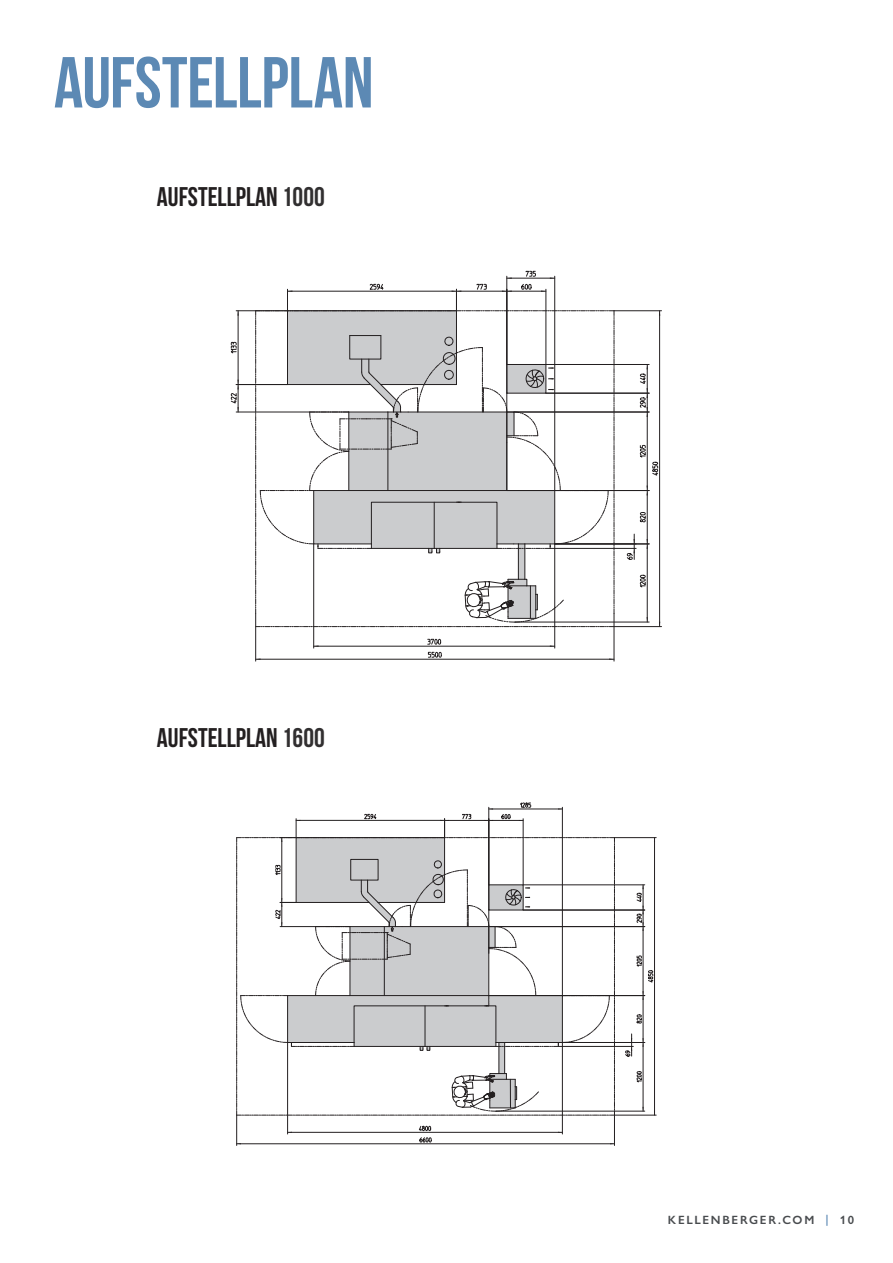
<style>
.page{position:relative;width:893px;height:1263px;background:#fff}
.page>*{position:absolute;margin:0;border:0;box-sizing:border-box;transform-origin:0 0}
.t1{font:72px "Bebas Neue";color:#5c89b4}
.t2{font:27px "Bebas Neue";color:#231f20}
.t3{font:600 12px "Gill Sans Nova";letter-spacing:.145em;color:#484b4e}
.s1{color:#312f30}
.s2{color:#5c89b4}
</style>
<div class="page">
<hr style="left:238px;top:311px;width:1px;height:74px;background:#231f20">
<hr style="left:236px;top:311px;width:51px;height:1px;background:#231f20">
<svg style="left:230px;top:342px;width:6px;height:11px"></svg>
<hr style="left:236px;top:412px;width:113px;height:1px;background:#231f20">
<hr style="left:236px;top:384px;width:51px;height:1px;background:#231f20">
<svg style="left:231px;top:380px;width:8px;height:32px"></svg>
<hr style="left:647px;top:491px;width:1px;height:53px;background:#231f20">
<svg style="left:640px;top:512px;width:6px;height:11px"></svg>
<hr style="left:647px;top:544px;width:1px;height:78px;background:#231f20">
<hr style="left:555px;top:544px;width:94px;height:1px;background:#231f20">
<hr style="left:515px;top:622px;width:134px;height:1px;background:#231f20">
<svg style="left:646px;top:539px;width:2px;height:10px"></svg>
<svg style="left:639px;top:575px;width:6px;height:12px"></svg>
<hr style="left:659px;top:311px;width:1px;height:316px;background:#231f20">
<hr style="left:614px;top:626px;width:47px;height:1px;background:#231f20">
<hr style="left:614px;top:311px;width:47px;height:1px;background:#231f20">
<svg style="left:652px;top:462px;width:6px;height:14px"></svg>
<hr style="left:256px;top:659px;width:358px;height:1px;background:#231f20">
<hr style="left:255px;top:614px;width:1px;height:47px;background:#231f20">
<hr style="left:614px;top:614px;width:1px;height:47px;background:#231f20">
<svg style="left:428px;top:652px;width:14px;height:6px"></svg>
<hr style="left:314px;top:646px;width:241px;height:1px;background:#231f20">
<hr style="left:313px;top:544px;width:1px;height:104px;background:#231f20">
<hr style="left:554px;top:544px;width:1px;height:104px;background:#231f20">
<svg style="left:427px;top:639px;width:14px;height:6px"></svg>
<hr style="left:550px;top:548px;width:86px;height:1px;background:#231f20">
<svg style="left:627px;top:534px;width:8px;height:26px"></svg>
<hr style="left:647px;top:412px;width:1px;height:79px;background:#231f20">
<hr style="left:555px;top:490px;width:94px;height:1px;background:#231f20">
<svg style="left:646px;top:486px;width:2px;height:9px"></svg>
<svg style="left:639px;top:445px;width:6px;height:13px"></svg>
<hr style="left:514px;top:412px;width:135px;height:1px;background:#231f20">
<hr style="left:546px;top:393px;width:103px;height:1px;background:#231f20">
<hr style="left:546px;top:364px;width:103px;height:1px;background:#231f20">
<svg style="left:640px;top:365px;width:8px;height:52px"></svg>
<svg style="left:255px;top:271px;width:360px;height:356px"></svg>
<hr style="left:523px;top:885px;width:122px;height:1px;background:#231f20">
<hr style="left:523px;top:910px;width:122px;height:1px;background:#231f20">
<hr style="left:643px;top:927px;width:1px;height:69px;background:#231f20">
<hr style="left:489px;top:926px;width:156px;height:1px;background:#231f20">
<svg style="left:636px;top:885px;width:8px;height:46px"></svg>
<svg style="left:636px;top:956px;width:6px;height:11px"></svg>
<hr style="left:558px;top:1046px;width:75px;height:1px;background:#231f20">
<svg style="left:625px;top:1034px;width:7px;height:22px"></svg>
<hr style="left:288px;top:1132px;width:274px;height:1px;background:#231f20">
<hr style="left:287px;top:1042px;width:1px;height:92px;background:#231f20">
<hr style="left:562px;top:1042px;width:1px;height:92px;background:#231f20">
<svg style="left:419px;top:1126px;width:12px;height:5px"></svg>
<hr style="left:237px;top:1144px;width:377px;height:1px;background:#231f20">
<hr style="left:236px;top:1115px;width:1px;height:30px;background:#231f20">
<hr style="left:614px;top:1115px;width:1px;height:30px;background:#231f20">
<svg style="left:420px;top:1137px;width:11px;height:6px"></svg>
<hr style="left:654px;top:838px;width:1px;height:277px;background:#231f20">
<hr style="left:614px;top:1115px;width:42px;height:1px;background:#231f20">
<hr style="left:614px;top:837px;width:42px;height:1px;background:#231f20">
<svg style="left:648px;top:970px;width:6px;height:12px"></svg>
<hr style="left:643px;top:1042px;width:1px;height:69px;background:#231f20">
<hr style="left:496px;top:1111px;width:149px;height:1px;background:#231f20">
<svg style="left:636px;top:1071px;width:6px;height:11px"></svg>
<hr style="left:643px;top:996px;width:1px;height:46px;background:#231f20">
<hr style="left:562px;top:1042px;width:83px;height:1px;background:#231f20">
<hr style="left:562px;top:995px;width:83px;height:1px;background:#231f20">
<svg style="left:642px;top:991px;width:2px;height:9px"></svg>
<svg style="left:642px;top:1038px;width:2px;height:9px"></svg>
<svg style="left:636px;top:1015px;width:6px;height:8px"></svg>
<svg style="left:236px;top:802px;width:379px;height:314px"></svg>
<h1 class="t1" style="left:54px;top:41px;width:321px">AUFSTELLPLAN</h1>
<p class="t2" style="left:157px;top:181px;width:169px">AUFSTELLPLAN <span class="s1">1000</span></p>
<p class="t2" style="left:157px;top:722px;width:169px">AUFSTELLPLAN <span class="s1">1600</span></p>
<p class="t3" style="left:668px;top:1213px;width:188px">KELLENBERGER.COM <span class="s2">|</span> 10</p>
</div>
